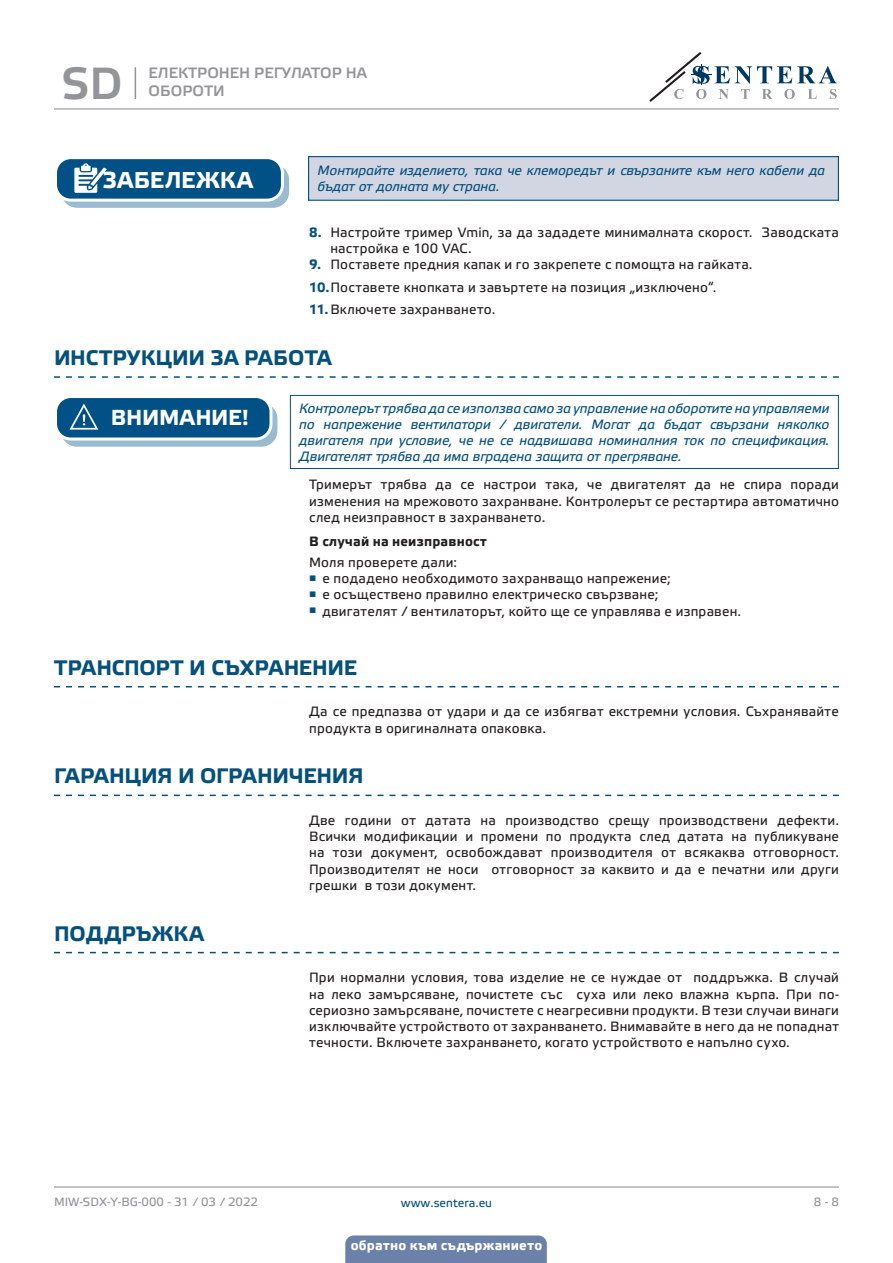
<style>
.page{position:relative;width:893px;height:1263px;background:#fff}
.page>*{position:absolute;margin:0;border:0;box-sizing:border-box;transform-origin:0 0}
.t1{font:45px "Etelka Medium Pro";color:#939598}
.t2{font:700 22.95px "Etelka Text Pro";letter-spacing:.02em;color:#fff}
.t3{font:700 21.75px "Etelka Text Pro";letter-spacing:-.02em;color:#fff}
.t4{font:700 21px "Etelka Text Pro";color:#06517c}
.t5{font:15px/18px "Etelka Medium Pro";color:#939598}
.body{font:13.5px/16.2px "Etelka Text Pro";letter-spacing:.015em;color:#231f20;text-align:justify}
.body-2{font:italic 13.5px/16.2px "Etelka Text Pro";letter-spacing:-.005em;color:#06517c;text-align:justify}
.attention{font:italic 13.5px/16.2px "Etelka Text Pro";letter-spacing:-.01em;color:#06517c}
.t6{font:700 13.5px "Etelka Text Pro";letter-spacing:.015em;color:#fff}
.body-3{font:700 13.5px "Etelka Text Pro";letter-spacing:.015em;color:#231f20}
.t7{font:12px "Etelka Text Pro";color:#939598}
.t8{font:12px "Etelka Text Pro";color:#06517c}
.s1{font-weight:700;color:#06517c}
</style>
<div class="page">
<hr style="left:54px;top:108px;width:785px;height:1px;background:#939598">
<hr style="left:54px;top:1186px;width:785px;height:1px;background:#939598">
<svg style="left:649px;top:52px;width:188px;height:50px"></svg>
<div style="left:345px;top:1235px;width:202px;height:28px;background:#6c81aa"></div>
<div style="left:62px;top:165px;width:226px;height:42px;background:#9abacf;border-radius:15px"></div>
<div style="left:61px;top:164px;width:228px;height:44px;border:1px solid #015186;border-radius:15px"></div>
<div style="left:56px;top:158px;width:226px;height:42px;background:#015186;border-radius:15px"></div>
<div style="left:54px;top:156px;width:230px;height:46px;border:3px solid #fff;border-radius:15px"></div>
<svg style="left:74px;top:163px;width:39px;height:38px"></svg>
<div style="left:309px;top:157px;width:529px;height:43px;background:#d2d6e2"></div>
<div style="left:308px;top:156px;width:531px;height:45px;border:1px solid #015186"></div>
<svg style="left:54px;top:376px;width:785px;height:2px"></svg>
<svg style="left:62px;top:404px;width:215px;height:42px"></svg>
<div style="left:61px;top:403px;width:216px;height:44px;border:1px solid #015186;border-radius:15px"></div>
<div style="left:56px;top:396px;width:215px;height:43px;background:#015186;border-radius:15px"></div>
<div style="left:54px;top:395px;width:218px;height:45px;border:3px solid #fff;border-radius:15px"></div>
<svg style="left:68px;top:403px;width:42px;height:37px"></svg>
<div style="left:290px;top:395px;width:549px;height:74px;border:1px solid #015186"></div>
<svg style="left:54px;top:686px;width:785px;height:1px"></svg>
<svg style="left:54px;top:795px;width:785px;height:1px"></svg>
<svg style="left:54px;top:952px;width:785px;height:1px"></svg>
<hr style="left:135px;top:67px;width:1px;height:32px;background:#939598">
<h1 class="t1" style="left:61px;top:59px;width:63px">SD</h1>
<p class="t5" style="left:149px;top:65px;width:220px">ЕЛЕКТРОНЕН РЕГУЛАТОР НА<br>ОБОРОТИ</p>
<p class="t2" style="left:102px;top:166px;width:152px">ЗАБЕЛЕЖКА</p>
<p class="attention" style="left:318px;top:163px;width:509px">Монтирайте изделието, така че клеморедът и свързаните към него кабели да бъдат от долната му страна.</p>
<p class="body" style="left:330px;top:225px;width:510px;text-indent:-21px"><span class="s1">8.</span> Настройте тример Vmin, за да зададете минималната скорост. Заводската настройка е 100 VAC.</p>
<p class="body" style="left:309px;top:257px;width:445px"><span class="s1">9.</span> Поставете предния капак и го закрепете с помощта на гайката.</p>
<p class="body" style="left:309px;top:280px;width:409px"><span class="s1">10.</span>Поставете кнопката и завъртете на позиция „изключено“.</p>
<p class="body" style="left:309px;top:302px;width:188px"><span class="s1">11.</span>Включете захранването.</p>
<p class="t4" style="left:54px;top:344px;width:279px">ИНСТРУКЦИИ ЗА РАБОТА</p>
<p class="t3" style="left:111px;top:404px;width:140px">ВНИМАНИЕ!</p>
<p class="body-2" style="left:299px;top:401px;width:532px">Контролерът трябва да се използва само за управление на оборотите на управляеми по напрежение вентилатори / двигатели. Могат да бъдат свързани няколко двигателя при условие, че не се надвишава номиналния ток по спецификация.<br>Двигателят трябва да има вградена защита от прегряване.</p>
<p class="body" style="left:309px;top:477px;width:531px">Тримерът трябва да се настрои така, че двигателят да не спира поради изменения на мрежовото захранване. Контролерът се рестартира автоматично след неизправност в захранването.</p>
<p class="body-3" style="left:309px;top:533px;width:179px">В случай на неизправност</p>
<p class="body" style="left:309px;top:555px;width:149px">Моля проверете дали:</p>
<p class="body" style="left:309px;top:571px;width:363px"><sup>■</sup> е подадено необходимото захранващо напрежение;</p>
<p class="body" style="left:309px;top:587px;width:351px"><sup>■</sup> е осъществено правилно електрическо свързване;</p>
<p class="body" style="left:309px;top:603px;width:433px"><sup>■</sup> двигателят / вентилаторът, който ще се управлява е изправен.</p>
<p class="t4" style="left:54px;top:654px;width:304px">ТРАНСПОРТ И СЪХРАНЕНИЕ</p>
<p class="body" style="left:309px;top:704px;width:531px">Да се предпазва от удари и да се избягват екстремни условия. Съхранявайте продукта в оригиналната опаковка.</p>
<p class="t4" style="left:54px;top:763px;width:311px">ГАРАНЦИЯ И ОГРАНИЧЕНИЯ</p>
<p class="body" style="left:309px;top:813px;width:531px">Две години от датата на производство срещу производствени дефекти.<br>Всички модификации и промени по продукта след датата на публикуване на този документ, освобождават производителя от всякаква отговорност.<br>Производителят не носи отговорност за каквито и да е печатни или други грешки в този документ.</p>
<p class="t4" style="left:54px;top:920px;width:151px">ПОДДРЪЖКА</p>
<p class="body" style="left:309px;top:970px;width:531px">При нормални условия, това изделие не се нуждае от поддръжка. В случай на леко замърсяване, почистете със суха или леко влажна кърпа. При по&shy;сериозно замърсяване, почистете с неагресивни продукти. В тези случаи винаги изключвайте устройството от захранването. Внимавайте в него да не попаднат течности. Включете захранването, когато устройството е напълно сухо.</p>
<p class="t7" style="left:54px;top:1195px;width:206px">MIW-SDX-Y-BG-000 - 31 / 03 / 2022</p>
<p class="t8" style="left:401px;top:1196px;width:93px">www.sentera.eu</p>
<p class="t7" style="left:814px;top:1195px;width:27px">8 - 8</p>
<p class="t6" style="left:351px;top:1237px;width:193px">обратно към съдържанието</p>
</div>
